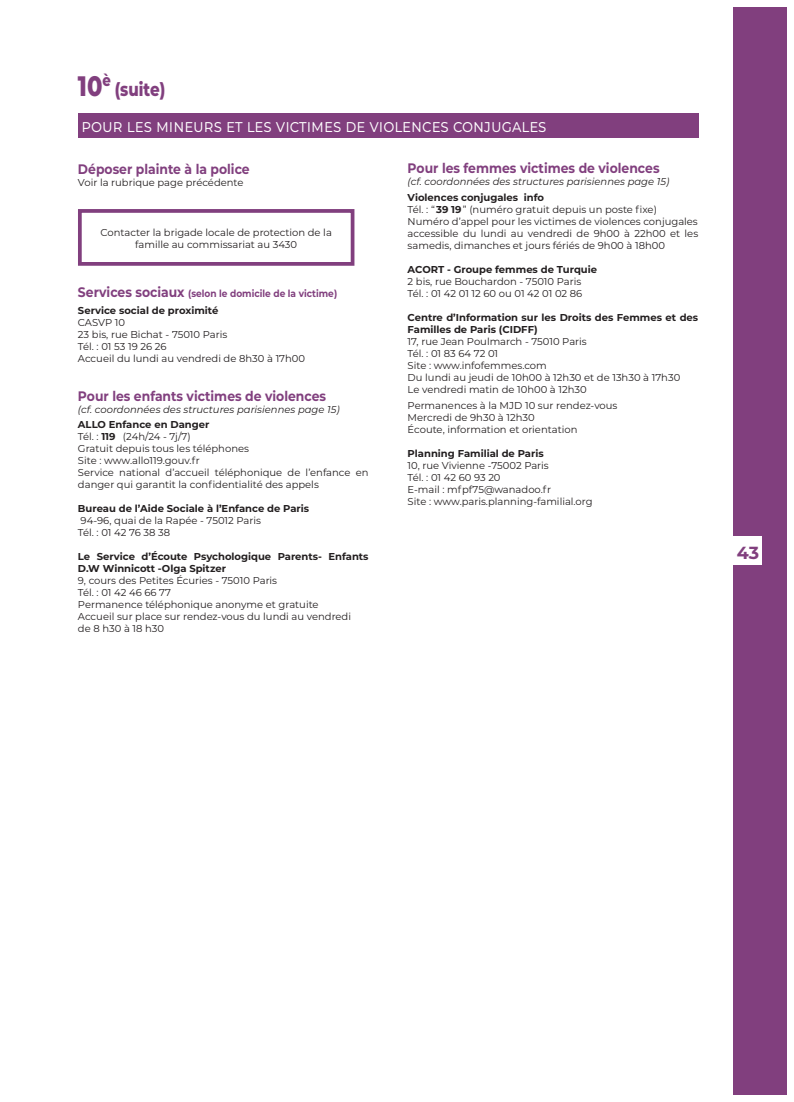
<style>
.page{position:relative;width:794px;height:1102px;background:#fff}
.page>*{position:absolute;margin:0;border:0;box-sizing:border-box;transform-origin:0 0}
.t1{font:800 28.12px "Montserrat";color:#813f7e;scale:.8 1}
.t2{font:800 18.75px "Montserrat";color:#813f7e;scale:.8 1}
.t3{font:17.5px "Montserrat";color:#fff;scale:.9 1}
.t4{font:700 17.5px "Montserrat";color:#813f7e}
.t5{font:700 13.75px "Montserrat";color:#813f7e;scale:.9 1}
.t6{font:10px/12px "Montserrat";color:#231f20}
.t7{font:700 10px/12px "Montserrat";color:#231f20}
.t8{font:italic 10px "Montserrat";color:#231f20}
.t9{font:700 10px "Montserrat";color:#813f7e;scale:.9 1}
.s1{font-size:13.75px}
.s2{font-weight:700}
</style>
<div class="page">
<div style="left:78px;top:209px;width:276px;height:57px;border:4px solid #813f7e"></div>
<div style="left:733px;top:7px;width:54px;height:1088px;background:#813f7e"></div>
<div style="left:733px;top:537px;width:29px;height:28px;background:#fff"></div>
<div style="left:78px;top:113px;width:620px;height:25px;background:#813f7e"></div>
<h1 class="t1" style="left:78px;top:65px;width:43px">10<sup>è</sup></h1>
<h2 class="t2" style="left:115px;top:75px;width:65px">(suite)</h2>
<h3 class="t3" style="left:81px;top:114px;width:518px">pour les mineurs et les victimes de violences conj ugales</h3>
<h3 class="t5" style="left:78px;top:159px;width:192px">Déposer plainte à la police</h3>
<p class="t6" style="left:78px;top:176px;width:167px">Voir la rubrique page précédente</p>
<p class="t6" style="left:101px;top:226px;width:233px;text-align:center">Contacter la brigade locale de protection de la famille au commissariat au 3430</p>
<p class="t9" style="left:78px;top:286px;width:289px"><span class="s1">Services sociaux</span> (selon le domicile de la victime)</p>
<p class="t7" style="left:78px;top:304px;width:142px">Service social de proximité</p>
<p class="t6" style="left:78px;top:317px;width:229px">CASVP 10<br>23 bis, rue Bichat - 75010 Paris<br>Tél. : 01 53 19 26 26<br>Accueil du lundi au vendredi de 8h30 à 17h00</p>
<h3 class="t5" style="left:78px;top:386px;width:277px">Pour les enfants victimes de violences</h3>
<p class="t8" style="left:78px;top:402px;width:263px">(cf. coordonnées des structures parisiennes page 15)</p>
<p class="t6" style="left:78px;top:418px;width:292px"><span class="s2">ALLO Enfance en Danger<br></span>Tél. : <span class="s2">119</span> (24h/24 - 7j/7)<br>Gratuit depuis tous les téléphones<br>Site : www.allo119.gouv.fr<br>Service national d’accueil téléphonique de l’enfance en danger qui garantit la confidentialité des appels</p>
<p class="t7" style="left:78px;top:502px;width:233px">Bureau de l’Aide Sociale à l’Enfance de Paris</p>
<p class="t6" style="left:78px;top:514px;width:184px">94-96, quai de la Rapée - 75012 Paris<br>Tél. : 01 42 76 38 38</p>
<p class="t7" style="left:78px;top:550px;width:292px">Le Service d’Écoute Psychologique Parents- Enfants<br>D.W Winnicott -Olga Spitzer</p>
<p class="t6" style="left:78px;top:574px;width:275px">9, cours des Petites Écuries - 75010 Paris<br>Tél. : 01 42 46 66 77<br>Permanence téléphonique anonyme et gratuite Accueil sur place sur rendez-vous du lundi au vendredi de 8 h30 à 18 h30</p>
<h3 class="t5" style="left:407px;top:158px;width:281px">Pour les femmes victimes de violences</h3>
<p class="t8" style="left:407px;top:174px;width:263px">(cf. coordonnées des structures parisiennes page 15)</p>
<p class="t6" style="left:407px;top:191px;width:292px"><span class="s2">Violences conjugales info<br></span>Tél. : “ <span class="s2">39 19</span> ” (numéro gratuit depuis un poste fixe)<br>Numéro d’appel pour les victimes de violences conjugales accessible du lundi au vendredi de 9h00 à 22h00 et les samedis, dimanches et jours fériés de 9h00 à 18h00</p>
<p class="t7" style="left:407px;top:263px;width:191px">ACORT - Groupe femmes de Turquie</p>
<p class="t6" style="left:407px;top:275px;width:176px">2 bis, rue Bouchardon - 75010 Paris<br>Tél. : 01 42 01 12 60 ou 01 42 01 02 86</p>
<p class="t7" style="left:407px;top:311px;width:292px">Centre d’Information sur les Droits des Femmes et des<br>Familles de Paris (CIDFF)</p>
<p class="t6" style="left:407px;top:335px;width:274px">17, rue Jean Poulmarch - 75010 Paris<br>Tél. : 01 83 64 72 01<br>Site : www.infofemmes.com<br>Du lundi au jeudi de 10h00 à 12h30 et de 13h30 à 17h30<br>Le vendredi matin de 10h00 à 12h30</p>
<p class="t6" style="left:407px;top:399px;width:211px">Permanences à la MJD 10 sur rendez-vous<br>Mercredi de 9h30 à 12h30<br>Écoute, information et orientation</p>
<p class="t7" style="left:407px;top:447px;width:138px">Planning Familial de Paris</p>
<p class="t6" style="left:407px;top:459px;width:186px">10, rue Vivienne -75002 Paris<br>Tél. : 01 42 60 93 20<br>E-mail : mfpf75@wanadoo.fr<br>Site : www.paris.planning-familial.org</p>
<h3 class="t4" style="left:736px;top:541px;width:24px">43</h3>
</div>
